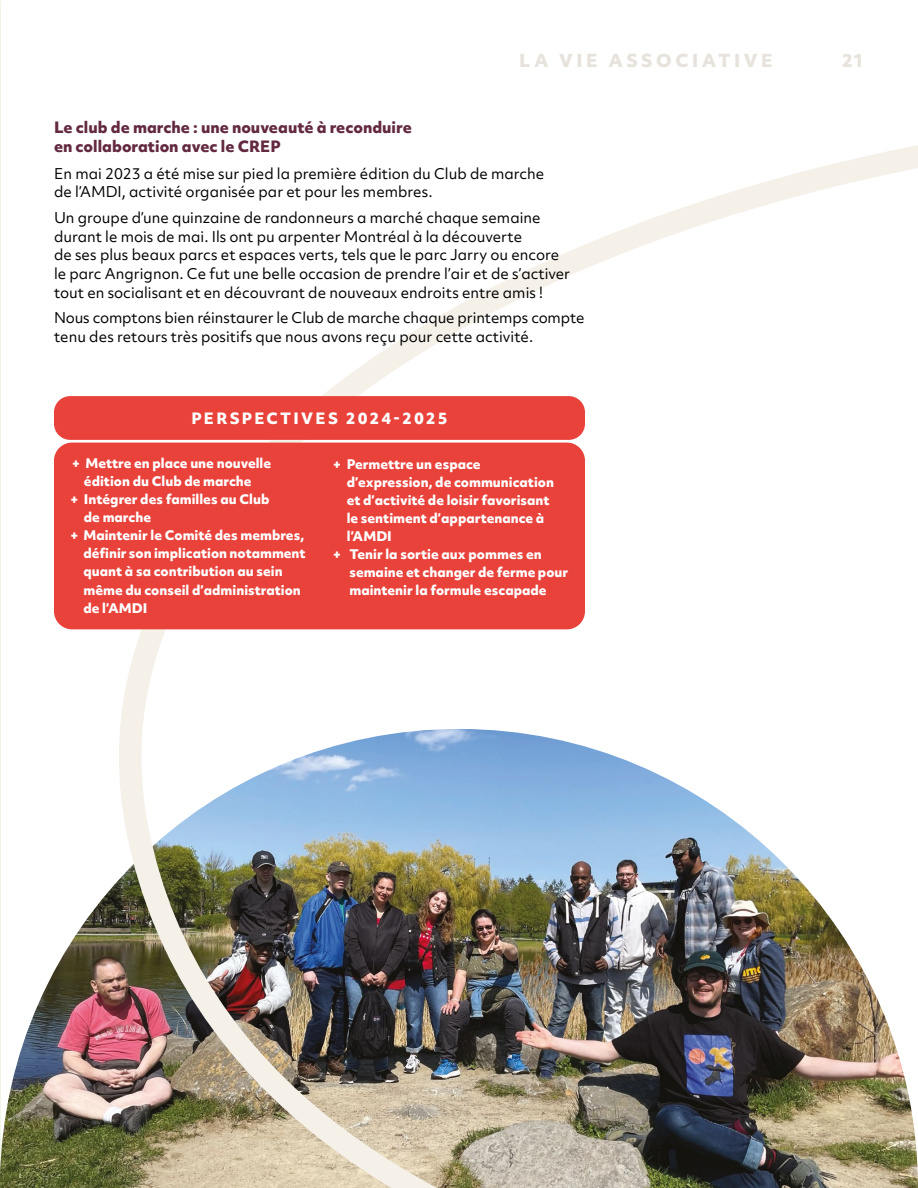
<style>
.page{position:relative;width:918px;height:1188px;background:#fff}
.page>*{position:absolute;margin:0;border:0;box-sizing:border-box;transform-origin:0 0}
.t1{font:800 17.25px "Objektiv Mk 2";letter-spacing:.2em;color:#e7e3dc}
.t2{font:800 15px/18.8px "Objektiv Mk 2";color:#632941}
.t3{font:800 15px "Objektiv Mk 2";letter-spacing:.15em;color:#fff}
.t4{font:14.25px/18.8px "Objektiv Mk 2";color:#000}
.t5{font:800 12.75px "Objektiv Mk 2";color:#fff}
</style>
<div class="page">
<img style="left:0;top:729px;width:58px;height:459px">
<img style="left:58px;top:145px;width:860px;height:1043px">
<div style="left:54px;top:443px;width:531px;height:186px;background:#e8423b;border-radius:18px"></div>
<div style="left:54px;top:396px;width:531px;height:44px;background:#e8423b;border-radius:16px"></div>
<p class="t1" style="left:519px;top:48px;width:255px">LA VIE ASSOCIATIVE</p>
<p class="t2" style="left:54px;top:118px;width:359px">Le club de marche : une nouveauté à reconduire en collaboration avec le CREP</p>
<p class="t4" style="left:54px;top:164px;width:492px">En mai 2023 a été mise sur pied la première édition du Club de marche de l’AMDI, activité organisée par et pour les membres.</p>
<p class="t4" style="left:54px;top:208px;width:518px">Un groupe d’une quinzaine de randonneurs a marché chaque semaine durant le mois de mai. Ils ont pu arpenter Montréal à la découverte<br>de ses plus beaux parcs et espaces verts, tels que le parc Jarry ou encore le parc Angrignon. Ce fut une belle occasion de prendre l’air et de s’activer tout en socialisant et en découvrant de nouveaux endroits entre amis !</p>
<p class="t4" style="left:54px;top:309px;width:532px">Nous comptons bien réinstaurer le Club de marche chaque printemps compte tenu des retours très positifs que nous avons reçu pour cette activité.</p>
<p class="t3" style="left:191px;top:407px;width:258px">PERSPECTIVES 2024-2025</p>
<p class="t5" style="left:72px;top:454px;width:201px">+ Mettre en place une nouvelle</p>
<p class="t5" style="left:84px;top:472px;width:169px">édition du Club de marche</p>
<p class="t5" style="left:70px;top:490px;width:201px">+ Intégrer des familles au Club</p>
<p class="t5" style="left:84px;top:509px;width:69px">de marche</p>
<p class="t5" style="left:70px;top:527px;width:236px">+ Maintenir le Comité des membres,</p>
<p class="t5" style="left:83px;top:545px;width:224px">définir son implication notamment</p>
<p class="t5" style="left:83px;top:563px;width:201px">quant à sa contribution au sein</p>
<p class="t5" style="left:83px;top:581px;width:219px">même du conseil d’administration</p>
<p class="t5" style="left:83px;top:599px;width:66px">de l’AMDI</p>
<p class="t5" style="left:333px;top:455px;width:149px">+ Permettre un espace</p>
<p class="t5" style="left:347px;top:473px;width:209px">d’expression, de communication</p>
<p class="t5" style="left:347px;top:491px;width:204px">et d’activité de loisir favorisant</p>
<p class="t5" style="left:347px;top:509px;width:199px">le sentiment d’appartenance à</p>
<p class="t5" style="left:347px;top:527px;width:47px">l’AMDI</p>
<p class="t5" style="left:333px;top:545px;width:210px">+ Tenir la sortie aux pommes en</p>
<p class="t5" style="left:349px;top:563px;width:220px">semaine et changer de ferme pour</p>
<p class="t5" style="left:349px;top:581px;width:199px">maintenir la formule escapade</p>
<p class="t1" style="left:842px;top:48px;width:24px">21</p>
</div>
